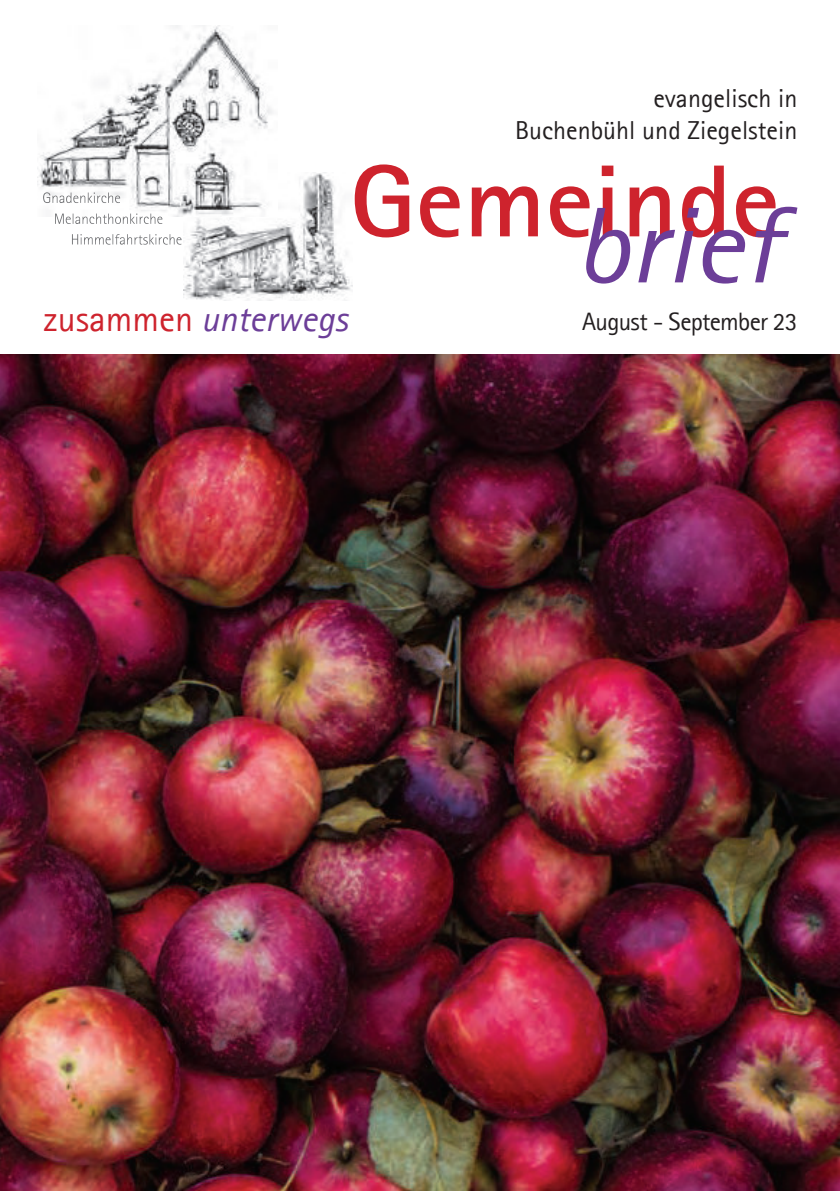
<style>
.page{position:relative;width:840px;height:1191px;background:#fff}
.page>*{position:absolute;margin:0;border:0;box-sizing:border-box;transform-origin:0 0}
.t1{font:italic 36px "Agfa Rotis Sans Serif";color:#6c3e98}
.t2{font:26px/31.2px "Agfa Rotis Sans Serif";color:#231f20;text-align:right}
.t3{font:25.2px "Agfa Rotis Sans Serif";letter-spacing:-.03em;color:#231f20}
.s1{font-style:normal;color:#ce232d}
</style>
<div class="page">
<img style="left:183px;top:173px;width:169px;height:127px">
<img style="left:37px;top:25px;width:240px;height:191px">
<svg style="left:72px;top:234px;width:109px;height:11px"></svg>
<svg style="left:55px;top:214px;width:107px;height:10px"></svg>
<svg style="left:354px;top:164px;width:443px;height:119px"></svg>
<svg style="left:43px;top:192px;width:77px;height:11px"></svg>
<img style="left:0;top:354px;width:839px;height:837px">
<p class="t2" style="left:514px;top:85px;width:284px">evangelisch in<br>Buchenbühl und Ziegelstein</p>
<h1 class="t1" style="left:43px;top:308px;width:306px"><span class="s1">zusammen</span> unterwegs</h1>
<p class="t3" style="left:582px;top:311px;width:217px">August - September 23</p>
</div>
